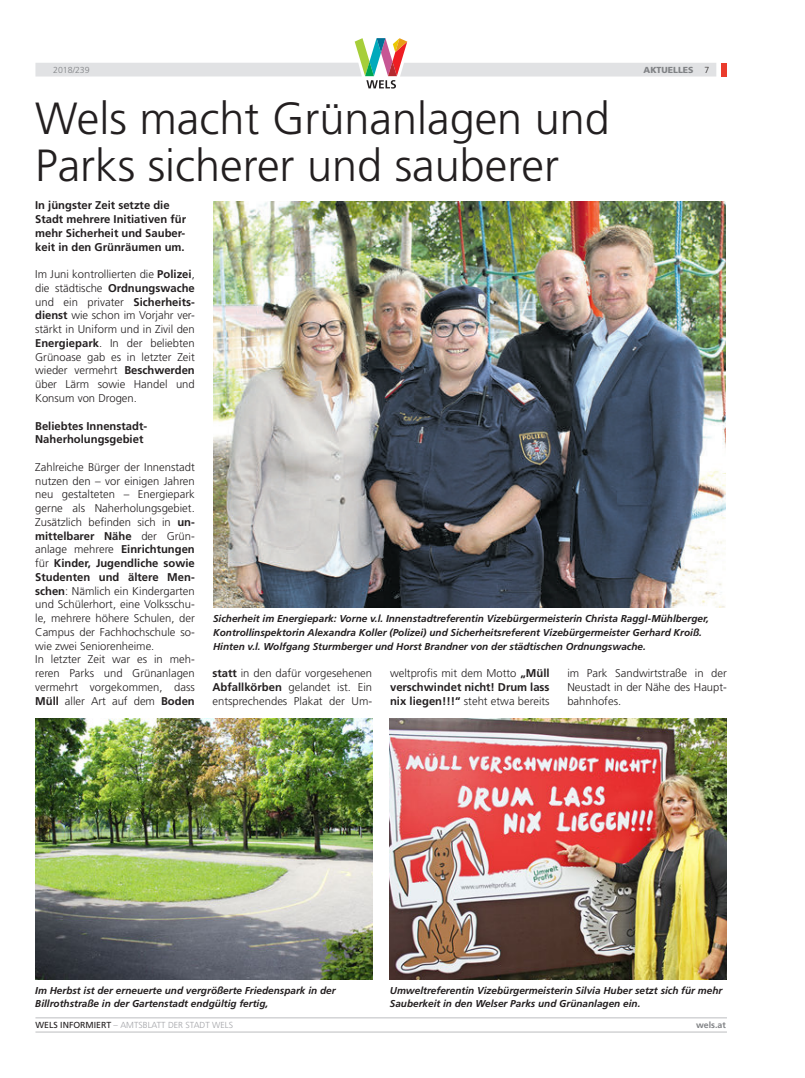
<style>
.page{position:relative;width:805px;height:1078px;background:#fff}
.page>*{position:absolute;margin:0;border:0;box-sizing:border-box;transform-origin:0 0}
.AB_2017_36Pt_Headlin{font:300 45px "Frutiger LT Std";color:#231f20}
.AB_2017_Grundtext{font:300 11.25px/13.8px "Frutiger LT Std";color:#231f20;text-align:justify}
.AB_2017_Grundtext-2{font:700 11.25px/13.8px "Frutiger LT Std";color:#231f20;text-align:justify}
.AB_2017_Vorspann_4-s{font:700 11.25px/13.8px "Frutiger LT Std";color:#231f20}
.AB_2017_Bildtext{font:italic 700 10px/13.8px "Frutiger LT Std";color:#231f20}
.t1{font:300 8.75px "Frutiger LT Std";color:#a3a4a8}
.t2{font:900 8.75px "Frutiger LT Std";color:#808285}
.t3{font:300 8.75px "Frutiger LT Std";color:#808285}
.t4{font:700 8.75px "Frutiger LT Std";color:#808285}
.s1{font-weight:300;color:#231f20}
.s2{font-weight:700}
.s3{font-weight:300}
.s4{font-weight:400;color:#231f20}
</style>
<div class="page">
<svg style="left:35px;top:38px;width:681px;height:50px"></svg>
<div style="left:721px;top:63px;width:5px;height:13px;background:#ea3c2d"></div>
<hr style="left:35px;top:1031px;width:691px;height:1px;background:#bcbdc0">
<hr style="left:35px;top:1017px;width:691px;height:1px;background:#bcbdc0">
<img style="left:213px;top:201px;width:512px;height:406px">
<img style="left:35px;top:718px;width:338px;height:261px">
<img style="left:389px;top:718px;width:337px;height:261px">
<p class="t3" style="left:53px;top:65px;width:38px">2018/239</p>
<p class="AB_2017_36Pt_Headlin" style="left:35px;top:93px;width:576px">Wels macht Grünanlagen und</p>
<p class="AB_2017_36Pt_Headlin" style="left:35px;top:140px;width:525px">Parks sicherer und sauberer</p>
<p class="t2" style="left:643px;top:65px;width:67px">AKTUELLES <span class="s1">7</span></p>
<p class="AB_2017_Vorspann_4-s" style="left:35px;top:198px;width:152px">In jüngster Zeit setzte die<br>Stadt mehrere Initiativen für mehr Sicherheit und Sauber&shy;keit in den Grünräumen um.</p>
<p class="AB_2017_Grundtext" style="left:35px;top:267px;width:161px">Im Juni kontrollierten die <span class="s2">Polizei</span>, die städtische <span class="s2">Ordnungswache </span>und ein privater <span class="s2">Sicherheits&shy;dienst</span> wie schon im Vorjahr ver&shy;stärkt in Uniform und in Zivil den <span class="s2">Energiepark</span>. In der beliebten Grünoase gab es in letzter Zeit wieder vermehrt <span class="s2">Beschwerden </span>über Lärm sowie Handel und Konsum von Drogen.</p>
<p class="AB_2017_Grundtext-2" style="left:35px;top:418px;width:113px">Beliebtes Innenstadt-</p>
<p class="AB_2017_Grundtext-2" style="left:35px;top:432px;width:110px">Naherholungsgebiet</p>
<p class="AB_2017_Grundtext" style="left:35px;top:460px;width:161px">Zahlreiche Bürger der Innenstadt nutzen den – vor einigen Jahren neu gestalteten – Energiepark gerne als Naherholungsgebiet.<br>Zusätzlich befinden sich in <span class="s2">un&shy;mittelbarer Nähe</span> der Grün&shy;anlage mehrere <span class="s2">Einrichtungen </span>für <span class="s2">Kinder, Jugendliche sowie Studenten und ältere Men&shy;schen</span>: Nämlich ein Kindergarten und Schülerhort, eine Volksschu&shy;le, mehrere höhere Schulen, der Campus der Fachhochschule so&shy;wie zwei Seniorenheime.</p>
<p class="AB_2017_Grundtext" style="left:35px;top:652px;width:161px">In letzter Zeit war es in meh&shy;reren Parks und Grünanlagen vermehrt vorgekommen, dass <span class="s2">Müll</span> aller Art auf dem <span class="s2">Boden</span></p>
<p class="AB_2017_Bildtext" style="left:213px;top:611px;width:497px">Sicherheit im Energiepark: Vorne v.l. Innenstadtreferentin Vizebürgermeisterin Christa Raggl-Mühlberger,<br>Kontrollinspektorin Alexandra Koller (Polizei) und Sicherheitsreferent Vizebürgermeister Gerhard Kroiß.<br>Hinten v.l. Wolfgang Sturmberger und Horst Brandner von der städtischen Ordnungswache.</p>
<p class="AB_2017_Grundtext" style="left:212px;top:666px;width:161px"><span class="s2">statt</span> in den dafür vorgesehenen <span class="s2">Abfallkörben</span> gelandet ist. Ein entsprechendes Plakat der Um-</p>
<p class="AB_2017_Grundtext-2" style="left:390px;top:666px;width:161px"><span class="s3">weltprofis mit dem Motto</span> „Müll verschwindet nicht! Drum lass nix liegen!!!“ <span class="s3">steht etwa bereits</span></p>
<p class="AB_2017_Grundtext" style="left:567px;top:666px;width:161px">im Park Sandwirtstraße in der Neustadt in der Nähe des Haupt&shy;bahnhofes.</p>
<p class="AB_2017_Bildtext" style="left:35px;top:983px;width:302px">Im Herbst ist der erneuerte und vergrößerte Friedenspark in der</p>
<p class="AB_2017_Bildtext" style="left:35px;top:996px;width:234px">Billrothstraße in der Gartenstadt endgültig fertig,</p>
<p class="AB_2017_Bildtext" style="left:389px;top:983px;width:334px">Umweltreferentin Vizebürgermeisterin Silvia Huber setzt sich für mehr<br>Sauberkeit in den Welser Parks und Grünanlagen ein.</p>
<p class="t1" style="left:35px;top:1019px;width:199px"><span class="s4">WELS INFORMIERT</span> – AMTSBLATT DER STADT WELS</p>
<p class="t4" style="left:696px;top:1019px;width:31px">wels.at</p>
</div>
